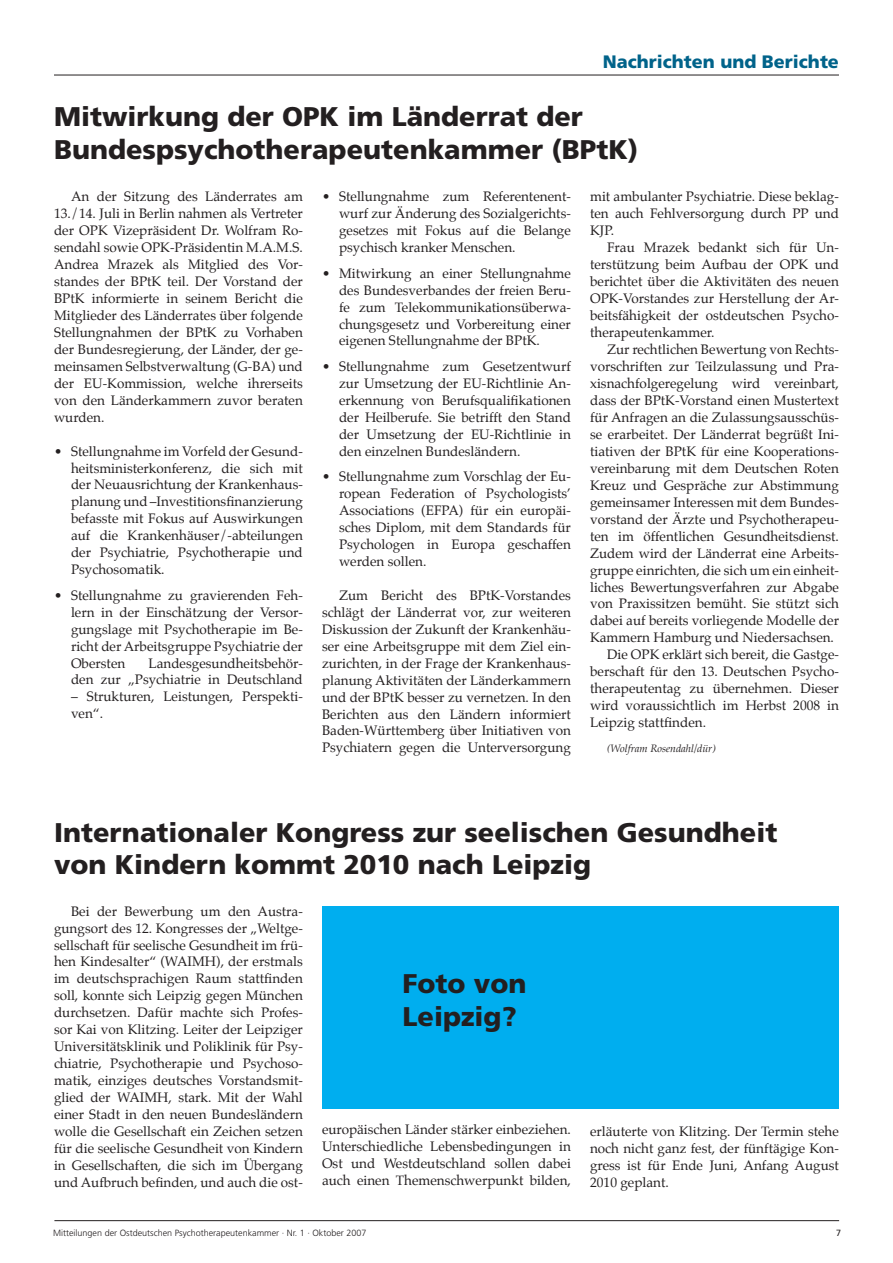
<style>
.page{position:relative;width:893px;height:1263px;background:#fff}
.page>*{position:absolute;margin:0;border:0;box-sizing:border-box;transform-origin:0 0}
.t1{font:900 27px/32.4px "Frutiger";color:#231f20}
.t2{font:900 18px "Frutiger";color:#00638a}
.t3{font:13.5px/17px "Palatino";color:#231f20;text-align:justify}
.t4{font:italic 10.5px "Palatino";color:#231f20}
.t5{font:300 9px "Frutiger";color:#231f20}
.t6{font:9px "Frutiger";color:#231f20}
</style>
<div class="page">
<hr style="left:54px;top:1220px;width:785px;height:1px;background:#231f20">
<hr style="left:54px;top:75px;width:785px;height:1px;background:#231f20">
<div style="left:322px;top:906px;width:517px;height:202px;background:#00aeef"></div>
<h2 class="t2" style="left:603px;top:51px;width:238px">Nachrichten und Berichte</h2>
<h1 class="t1" style="left:54px;top:101px;width:586px">Mitwirkung der OPK im Länderrat der<br>Bundespsychotherapeutenkammer (BPtK)</h1>
<p class="t3" style="left:54px;top:188px;width:250px;text-indent:17px">An der Sitzung des Länderrates am 13./14. Juli in Berlin nahmen als Vertreter der OPK Vizepräsident Dr. Wolfram Ro&shy;sendahl sowie OPK-Präsidentin M.A.M.S.<br>Andrea Mrazek als Mitglied des Vor&shy;standes der BPtK teil. Der Vorstand der BPtK informierte in seinem Bericht die Mitglieder des Länderrates über folgende Stellungnahmen der BPtK zu Vorhaben der Bundesregierung, der Länder, der ge&shy;meinsamen Selbstverwaltung (G-BA) und der EU-Kommission, welche ihrerseits von den Länderkammern zuvor beraten wurden.</p>
<p class="t3" style="left:71px;top:442px;width:233px;text-indent:-17px">• Stellungnahme im Vorfeld der Gesund&shy;heitsministerkonferenz, die sich mit der Neuausrichtung der Krankenhaus&shy;planung und –Investitionsfinanzierung befasste mit Fokus auf Auswirkungen auf die Krankenhäuser/-abteilungen der Psychiatrie, Psychotherapie und Psychosomatik.</p>
<p class="t3" style="left:71px;top:586px;width:233px;text-indent:-17px">• Stellungnahme zu gravierenden Feh&shy;lern in der Einschätzung der Versor&shy;gungslage mit Psychotherapie im Be&shy;richt der Arbeitsgruppe Psychiatrie der Obersten</p>
<p class="t3" style="left:339px;top:188px;width:233px;text-indent:-17px">• Stellungnahme zum Referentenent&shy;wurf zur Änderung des Sozialgerichts&shy;gesetzes mit Fokus auf die Belange psychisch kranker Menschen.</p>
<p class="t3" style="left:339px;top:264px;width:233px;text-indent:-17px">• Mitwirkung an einer Stellungnahme des Bundesverbandes der freien Beru&shy;fe zum Telekommunikationsüberwa&shy;chungsgesetz und Vorbereitung einer eigenen Stellungnahme der BPtK.</p>
<p class="t3" style="left:339px;top:358px;width:233px;text-indent:-17px">• Stellungnahme zum Gesetzentwurf zur Umsetzung der EU-Richtlinie An&shy;erkennung von Berufsqualifikationen der Heilberufe. Sie betrifft den Stand der Umsetzung der EU-Richtlinie in den einzelnen Bundesländern.</p>
<p class="t3" style="left:339px;top:468px;width:233px;text-indent:-17px">• Stellungnahme zum Vorschlag der Eu&shy;ropean Federation of Psychologists’ Associations (EFPA) für ein europäi&shy;sches Diplom, mit dem Standards für Psychologen in Europa geschaffen werden sollen.</p>
<p class="t3" style="left:322px;top:587px;width:250px;text-indent:17px">Zum Bericht des BPtK-Vorstandes schlägt der Länderrat vor, zur weiteren Diskussion der Zukunft der Krankenhäu&shy;ser eine Arbeitsgruppe mit dem Ziel ein&shy;zurichten, in der Frage der Krankenhaus&shy;planung Aktivitäten der Länderkammern und der BPtK besser zu vernetzen. In den Berichten aus den Ländern informiert Baden-Württemberg über Initiativen von Psychiatern gegen die Unterversorgung</p>
<p class="t3" style="left:590px;top:188px;width:250px">mit ambulanter Psychiatrie. Diese beklag&shy;ten auch Fehlversorgung durch PP und KJP.</p>
<p class="t3" style="left:590px;top:239px;width:250px;text-indent:17px">Frau Mrazek bedankt sich für Un&shy;terstützung beim Aufbau der OPK und berichtet über die Aktivitäten des neuen OPK-Vorstandes zur Herstellung der Ar&shy;beitsfähigkeit der ostdeutschen Psycho&shy;therapeutenkammer.</p>
<p class="t3" style="left:607px;top:341px;width:233px">Zur rechtlichen Bewertung von Rechts-</p>
<p class="t3" style="left:590px;top:358px;width:250px">vorschriften zur Teilzulassung und Pra-</p>
<p class="t3" style="left:590px;top:375px;width:250px">xisnachfolgeregelung wird vereinbart,</p>
<p class="t3" style="left:590px;top:392px;width:250px">dass der BPtK-Vorstand einen Mustertext</p>
<p class="t3" style="left:590px;top:409px;width:250px">für Anfragen an die Zulassungsausschüs-</p>
<p class="t3" style="left:590px;top:426px;width:250px">se erarbeitet. Der Länderrat begrüßt Ini-</p>
<p class="t3" style="left:590px;top:443px;width:250px">tiativen der BPtK für eine Kooperations-</p>
<p class="t3" style="left:590px;top:460px;width:250px">vereinbarung mit dem Deutschen Roten</p>
<p class="t3" style="left:590px;top:477px;width:250px">Kreuz und Gespräche zur Abstimmung</p>
<p class="t3" style="left:590px;top:494px;width:250px">gemeinsamer Interessen mit dem Bundes-</p>
<p class="t3" style="left:590px;top:510px;width:250px">vorstand der Ärzte und Psychotherapeu-</p>
<p class="t3" style="left:590px;top:527px;width:250px">ten im öffentlichen Gesundheitsdienst.</p>
<p class="t3" style="left:590px;top:544px;width:250px">Zudem wird der Länderrat eine Arbeits-</p>
<p class="t3" style="left:590px;top:561px;width:250px">gruppe einrichten, die sich um ein einheit-</p>
<p class="t3" style="left:590px;top:578px;width:250px">liches Bewertungsverfahren zur Abgabe</p>
<p class="t3" style="left:590px;top:595px;width:250px">von Praxissitzen bemüht. Sie stützt sich</p>
<p class="t3" style="left:590px;top:612px;width:250px">dabei auf bereits vorliegende Modelle der</p>
<p class="t3" style="left:590px;top:629px;width:245px">Kammern Hamburg und Niedersachsen.</p>
<p class="t3" style="left:607px;top:646px;width:233px">Die OPK erklärt sich bereit, die Gastge-</p>
<p class="t3" style="left:590px;top:663px;width:250px">berschaft für den 13. Deutschen Psycho-</p>
<p class="t3" style="left:590px;top:680px;width:250px">therapeutentag zu übernehmen. Dieser</p>
<p class="t3" style="left:590px;top:697px;width:250px">wird voraussichtlich im Herbst 2008 in</p>
<p class="t3" style="left:590px;top:714px;width:117px">Leipzig stattfinden.</p>
<p class="t4" style="left:607px;top:740px;width:110px">(Wolfram Rosendahl/dür)</p>
<p class="t3" style="left:71px;top:654px;width:233px;text-align:right">Landesgesundheitsbehör-<br>den zur „Psychiatrie in Deutschland</p>
<p class="t3" style="left:71px;top:688px;width:233px">– Strukturen, Leistungen, Perspekti&shy;ven“.</p>
<h1 class="t1" style="left:54px;top:816px;width:725px">Internationaler Kongress zur seelischen Gesundheit von Kindern kommt 2010 nach Leipzig</h1>
<p class="t3" style="left:54px;top:902px;width:250px;text-indent:17px">Bei der Bewerbung um den Austra&shy;gungsort des 12. Kongresses der „Weltge&shy;sellschaft für seelische Gesundheit im frü&shy;hen Kindesalter“ (WAIMH), der erstmals im deutschsprachigen Raum stattfinden soll, konnte sich Leipzig gegen München durchsetzen. Dafür machte sich Profes&shy;sor Kai von Klitzing. Leiter der Leipziger Universitätsklinik und Poliklinik für Psy&shy;chiatrie, Psychotherapie und Psychoso&shy;matik, einziges deutsches Vorstandsmit&shy;glied der WAIMH, stark. Mit der Wahl einer Stadt in den neuen Bundesländern wolle die Gesellschaft ein Zeichen setzen für die seelische Gesundheit von Kindern in Gesellschaften, die sich im Übergang und Aufbruch befinden, und auch die ost-</p>
<h1 class="t1" style="left:403px;top:967px;width:125px">Foto von<br>Leipzig?</h1>
<p class="t3" style="left:322px;top:1121px;width:250px">europäischen Länder stärker einbeziehen.<br>Unterschiedliche Lebensbedingungen in Ost und Westdeutschland sollen dabei auch einen Themenschwerpunkt bilden,</p>
<p class="t3" style="left:590px;top:1123px;width:250px">erläuterte von Klitzing. Der Termin stehe noch nicht ganz fest, der fünftägige Kon&shy;gress ist für Ende Juni, Anfang August 2010 geplant.</p>
<p class="t5" style="left:53px;top:1228px;width:315px">Mitteilungen der Ostdeutschen Psychotherapeutenkammer · Nr. 1 · Oktober 2007</p>
<p class="t6" style="left:836px;top:1227px;width:7px">7</p>
</div>
